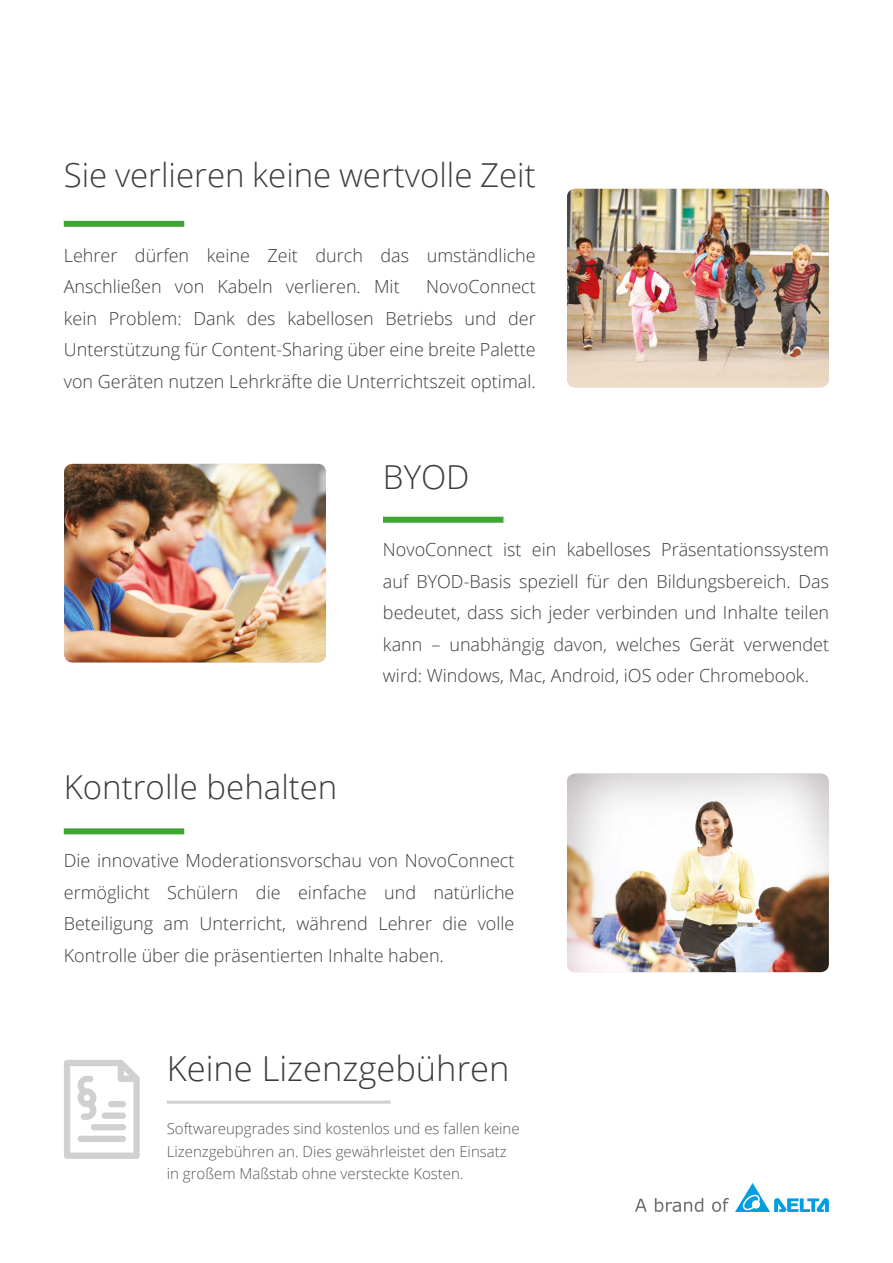
<style>
.page{position:relative;width:893px;height:1263px;background:#fff}
.page>*{position:absolute;margin:0;border:0;box-sizing:border-box;transform-origin:0 0}
.t1{font:300 34.5px "Open Sans";color:#3c3c3b}
.t2{font:300 33px "Open Sans";color:#3c3c3b}
.t3{font:300 18px/31.5px "Open Sans";color:#3c3c3b;text-align:justify}
.t4{font:300 15px/22.5px "Open Sans";color:#575756}
</style>
<div class="page">
<div style="left:64px;top:221px;width:120px;height:6px;background:#3fa535"></div>
<div style="left:383px;top:517px;width:120px;height:6px;background:#3fa535"></div>
<div style="left:64px;top:828px;width:120px;height:6px;background:#3fa535"></div>
<img style="left:567px;top:773px;width:262px;height:199px">
<img style="left:64px;top:464px;width:262px;height:198px">
<img style="left:567px;top:189px;width:262px;height:198px">
<hr style="left:167px;top:1101px;width:224px;height:3px;background:#d0d0d0">
<svg style="left:64px;top:1060px;width:76px;height:99px"></svg>
<div style="left:108px;top:1101px;width:18px;height:6px;background:#d0d0d0;border-radius:3px"></div>
<div style="left:102px;top:1112px;width:24px;height:7px;background:#d0d0d0;border-radius:3px"></div>
<div style="left:91px;top:1124px;width:35px;height:6px;background:#d0d0d0;border-radius:3px"></div>
<div style="left:78px;top:1136px;width:48px;height:6px;background:#d0d0d0;border-radius:3px"></div>
<svg style="left:635px;top:1198px;width:12px;height:14px"></svg>
<svg style="left:655px;top:1198px;width:48px;height:14px"></svg>
<svg style="left:712px;top:1198px;width:17px;height:14px"></svg>
<svg style="left:735px;top:1183px;width:94px;height:29px"></svg>
<h2 class="t2" style="left:64px;top:152px;width:473px">Sie verlieren keine wertvolle Zeit</h2>
<p class="t3" style="left:64px;top:239px;width:473px">Lehrer dürfen keine Zeit durch das umständliche<br>Anschließen von Kabeln verlieren. Mit</p>
<p class="t3" style="left:64px;top:270px;width:473px;text-indent:362px">NovoConnect kein Problem: Dank des kabellosen Betriebs und der Unterstützung für Content-Sharing über eine breite Palette von Geräten nutzen Lehrkräfte die Unterrichtszeit optimal.</p>
<h2 class="t2" style="left:383px;top:454px;width:88px">BYOD</h2>
<h2 class="t2" style="left:64px;top:764px;width:275px">Kontrolle behalten</h2>
<p class="t3" style="left:383px;top:534px;width:448px">NovoConnect ist ein kabelloses Präsentationssystem auf BYOD-Basis speziell für den Bildungsbereich. Das bedeutet, dass sich jeder verbinden und Inhalte teilen kann – unabhängig davon, welches Gerät verwendet wird: Windows, Mac, Android, iOS oder Chromebook.</p>
<p class="t3" style="left:64px;top:844px;width:452px">Die innovative Moderationsvorschau von NovoConnect ermöglicht Schülern die einfache und natürliche Beteiligung am Unterricht, während Lehrer die volle Kontrolle über die präsentierten Inhalte haben.</p>
<h1 class="t1" style="left:167px;top:1045px;width:344px">Keine Lizenzgebühren</h1>
<p class="t4" style="left:167px;top:1117px;width:354px">Softwareupgrades sind kostenlos und es fallen keine<br>Lizenzgebühren an. Dies gewährleistet den Einsatz in großem Maßstab ohne versteckte Kosten.</p>
</div>
